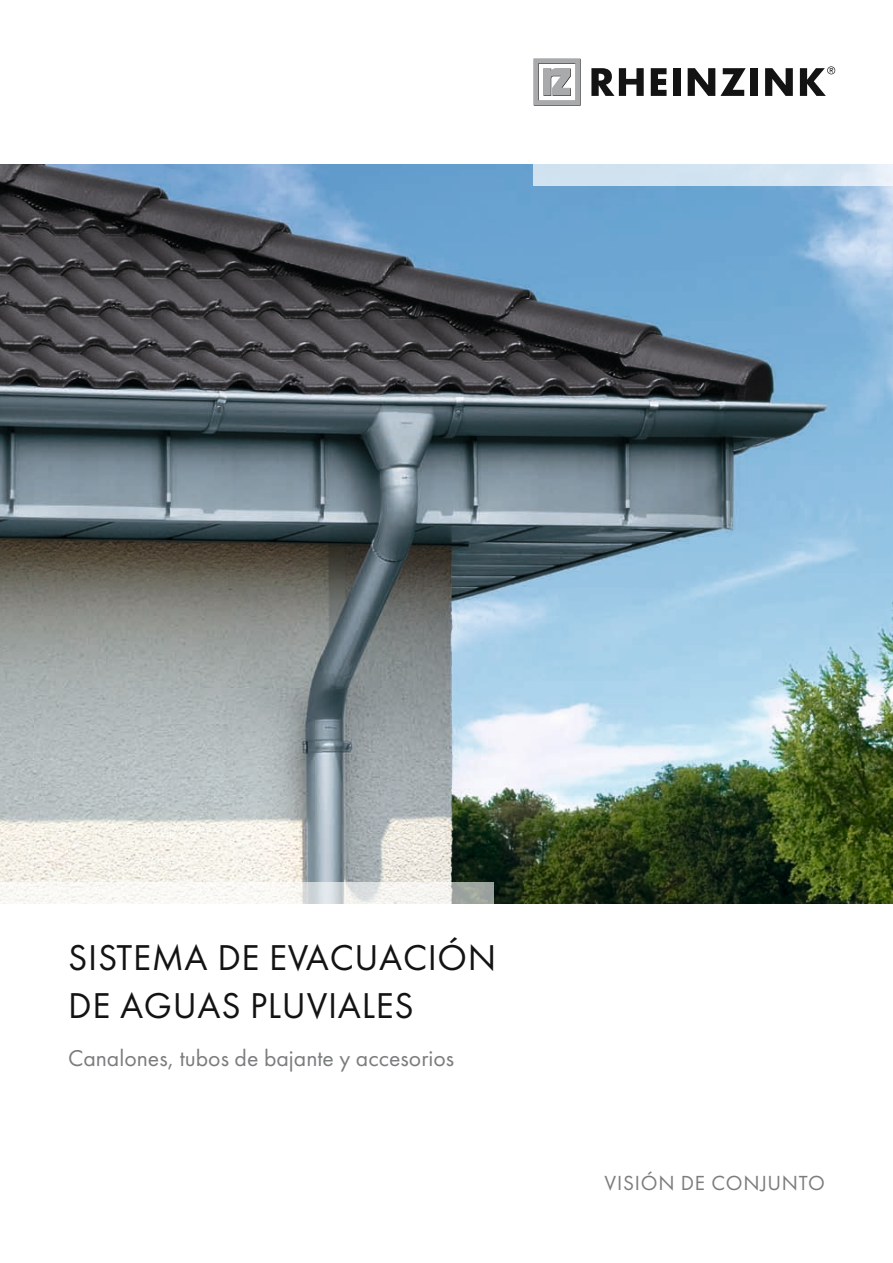
<style>
.page{position:relative;width:893px;height:1263px;background:#fff}
.page>*{position:absolute;margin:0;border:0;box-sizing:border-box;transform-origin:0 0}
.t1{font:33px/48px "RZ Futura";letter-spacing:.02em;color:#141314}
.t2{font:21px "RZ Futura";color:#7a7c7d}
.t3{font:18.75px "RZ Futura";letter-spacing:.04em;color:#7a7c7d}
</style>
<div class="page">
<img style="left:0;top:164px;width:893px;height:739px">
<svg style="left:591px;top:68px;width:53px;height:28px"></svg>
<svg style="left:651px;top:68px;width:15px;height:28px"></svg>
<div style="left:673px;top:68px;width:8px;height:28px;background:#141314"></div>
<svg style="left:688px;top:68px;width:58px;height:28px"></svg>
<div style="left:751px;top:68px;width:7px;height:28px;background:#141314"></div>
<svg style="left:765px;top:68px;width:28px;height:28px"></svg>
<svg style="left:800px;top:66px;width:35px;height:30px"></svg>
<svg style="left:533px;top:58px;width:48px;height:48px"></svg>
<div style="left:534px;top:164px;width:359px;height:21px;background:linear-gradient(to right,#cce0ef,#dde9f4)"></div>
<svg style="left:0;top:882px;width:493px;height:21px;fill:#f8f6f3"></svg>
<p class="t1" style="left:68px;top:934px;width:419px;text-indent:149px">DE EVACUACIÓN<br>DE AGUAS PLUVIALES</p>
<p class="t2" style="left:68px;top:1046px;width:388px">CANALONES, TUBOS DE BAJANTE Y ACCESORIOS</p>
<p class="t1" style="left:68px;top:934px;width:21px">SISTEMA</p>
<p class="t3" style="left:605px;top:1173px;width:222px">VISIÓN DE CONJUNTO</p>
</div>
